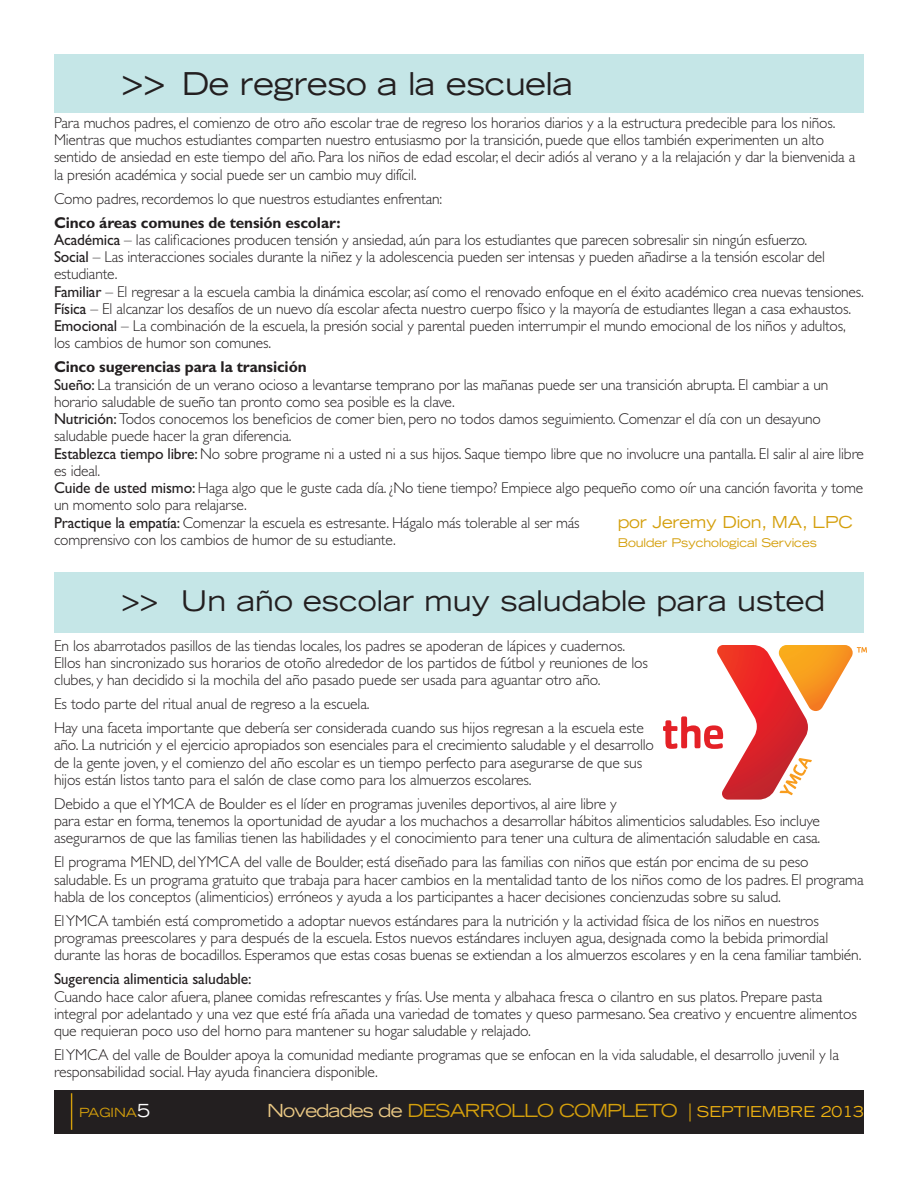
<style>
.page{position:relative;width:918px;height:1188px;background:#fff}
.page>*{position:absolute;margin:0;border:0;box-sizing:border-box;transform-origin:0 0}
.t1{font:expanded 31.5px "Trade Gothic LT Std";color:#231f20}
.t2{font:expanded 28.5px "Trade Gothic LT Std";color:#231f20}
.t3{font:expanded 18px "Trade Gothic LT Std";letter-spacing:-.05em;color:#d49f0c}
.t4{font:expanded 16.5px "Trade Gothic LT Std";color:#d49f0c}
.t5{font:300 15.75px/17.2px "Gill Sans Std";letter-spacing:-.01em;color:#231f20}
.t6{font:15.75px "Gill Sans Std";letter-spacing:-.01em;color:#231f20}
.t7{font:expanded 12.6px "Trade Gothic LT Std";color:#d49f0c}
.t8{font:expanded 12px "Trade Gothic LT Std";letter-spacing:-.01em;color:#d49f0c}
.s1{font-size:37.5px}
.s2{font-weight:700}
.s3{font-weight:400}
.s4{font-size:31.5px}
.s5{font-size:18px;color:#fff}
.s6{color:#eac884}
.s7{font-size:15px;color:#efb211}
</style>
<div class="page">
<div style="left:54px;top:54px;width:810px;height:58px;background:#c5e6e7"></div>
<div style="left:54px;top:1090px;width:810px;height:44px;background:#231f20"></div>
<hr style="left:71px;top:1093px;width:1px;height:37px;background:#d49f0c">
<div style="left:54px;top:572px;width:810px;height:60px;background:#c5e6e7"></div>
<svg style="left:663px;top:645px;width:204px;height:155px"></svg>
<h1 class="t1" style="left:122px;top:63px;width:453px"><span class="s1">&gt;&gt;</span> De regreso a la escuela</h1>
<p class="t5" style="left:54px;top:114px;width:803px">Para muchos padres, el comienzo de otro año escolar trae de regreso los horarios diarios y a la estructura predecible para los niños.<br>Mientras que muchos estudiantes comparten nuestro entusiasmo por la transición, puede que ellos también experimenten un alto sentido de ansiedad en este tiempo del año. Para los niños de edad escolar, el decir adiós al verano y a la relajación y dar la bienvenida a la presión académica y social puede ser un cambio muy difícil.</p>
<p class="t5" style="left:54px;top:190px;width:390px">Como padres, recordemos lo que nuestros estudiantes enfrentan:</p>
<p class="t5" style="left:54px;top:214px;width:811px"><span class="s2">Cinco áreas comunes de tensión escolar:<br></span><span class="s3">Académica</span> – las calificaciones producen tensión y ansiedad, aún para los estudiantes que parecen sobresalir sin ningún esfuerzo.<br><span class="s3">Social</span> – Las interacciones sociales durante la niñez y la adolescencia pueden ser intensas y pueden añadirse a la tensión escolar del estudiante.<br><span class="s3">Familiar</span> – El regresar a la escuela cambia la dinámica escolar, así como el renovado enfoque en el éxito académico crea nuevas tensiones.<br><span class="s3">Física</span> – El alcanzar los desafíos de un nuevo día escolar afecta nuestro cuerpo físico y la mayoría de estudiantes llegan a casa exhaustos.<br><span class="s3">Emocional</span> – La combinación de la escuela, la presión social y parental pueden interrumpir el mundo emocional de los niños y adultos, los cambios de humor son comunes.</p>
<p class="t5" style="left:54px;top:359px;width:812px"><span class="s2">Cinco sugerencias para la transición<br></span><span class="s3">Sueño:</span> La transición de un verano ocioso a levantarse temprano por las mañanas puede ser una transición abrupta. El cambiar a un horario saludable de sueño tan pronto como sea posible es la clave.<br><span class="s3">Nutrición:</span> Todos conocemos los beneficios de comer bien, pero no todos damos seguimiento. Comenzar el día con un desayuno saludable puede hacer la gran diferencia.<br><span class="s3">Establezca tiempo libre:</span> No sobre programe ni a usted ni a sus hijos. Saque tiempo libre que no involucre una pantalla. El salir al aire libre es ideal.<br><span class="s3">Cuide de usted mismo:</span> Haga algo que le guste cada día. ¿No tiene tiempo? Empiece algo pequeño como oír una canción favorita y tome un momento solo para relajarse.<br><span class="s3">Practique la empatía:</span> Comenzar la escuela es estresante. Hágalo más tolerable al ser más<br>comprensivo con los cambios de humor de su estudiante.</p>
<p class="t4" style="left:618px;top:511px;width:209px">por Jeremy Dion, MA, LPC</p>
<p class="t8" style="left:618px;top:534px;width:201px">Boulder Psychological Services</p>
<h2 class="t2" style="left:122px;top:582px;width:705px"><span class="s4">&gt;&gt;</span> Un año escolar muy saludable para usted</h2>
<p class="t5" style="left:54px;top:637px;width:595px">En los abarrotados pasillos de las tiendas locales, los padres se apoderan de lápices y cuadernos.<br>Ellos han sincronizado sus horarios de otoño alrededor de los partidos de fútbol y reuniones de los clubes, y han decidido si la mochila del año pasado puede ser usada para aguantar otro año.</p>
<p class="t5" style="left:54px;top:692px;width:591px;line-height:24px">Es todo parte del ritual anual de regreso a la escuela.<br>Hay una faceta importante que debería ser considerada cuando sus hijos regresan a la escuela este</p>
<p class="t5" style="left:54px;top:737px;width:602px">año. La nutrición y el ejercicio apropiados son esenciales para el crecimiento saludable y el desarrollo de la gente joven, y el comienzo del año escolar es un tiempo perfecto para asegurarse de que sus hijos están listos tanto para el salón de clase como para los almuerzos escolares.</p>
<p class="t5" style="left:54px;top:795px;width:768px">Debido a que el YMCA de Boulder es el líder en programas juveniles deportivos, al aire libre y<br>para estar en forma, tenemos la oportunidad de ayudar a los muchachos a desarrollar hábitos alimenticios saludables. Eso incluye asegurarnos de que las familias tienen las habilidades y el conocimiento para tener una cultura de alimentación saludable en casa.</p>
<p class="t5" style="left:54px;top:854px;width:811px">El programa MEND, del YMCA del valle de Boulder, está diseñado para las familias con niños que están por encima de su peso saludable. Es un programa gratuito que trabaja para hacer cambios en la mentalidad tanto de los niños como de los padres. El programa habla de los conceptos (alimenticios) erróneos y ayuda a los participantes a hacer decisiones concienzudas sobre su salud.</p>
<p class="t5" style="left:54px;top:912px;width:809px">El YMCA también está comprometido a adoptar nuevos estándares para la nutrición y la actividad física de los niños en nuestros programas preescolares y para después de la escuela. Estos nuevos estándares incluyen agua, designada como la bebida primordial durante las horas de bocadillos. Esperamos que estas cosas buenas se extiendan a los almuerzos escolares y en la cena familiar también.</p>
<p class="t6" style="left:54px;top:970px;width:199px">Sugerencia alimenticia saludable:</p>
<p class="t5" style="left:54px;top:988px;width:805px">Cuando hace calor afuera, planee comidas refrescantes y frías. Use menta y albahaca fresca o cilantro en sus platos. Prepare pasta integral por adelantado y una vez que esté fría añada una variedad de tomates y queso parmesano. Sea creativo y encuentre alimentos que requieran poco uso del horno para mantener su hogar saludable y relajado.</p>
<p class="t5" style="left:54px;top:1046px;width:787px">El YMCA del valle de Boulder apoya la comunidad mediante programas que se enfocan en la vida saludable, el desarrollo juvenil y la responsabilidad social. Hay ayuda financiera disponible.</p>
<p class="t7" style="left:79px;top:1105px;width:73px">PAGINA<span class="s5">5</span></p>
<p class="t3" style="left:267px;top:1099px;width:598px"><span class="s6">Novedades de</span> desarrollo completo | <span class="s7">septiemb re 2013</span></p>
</div>
